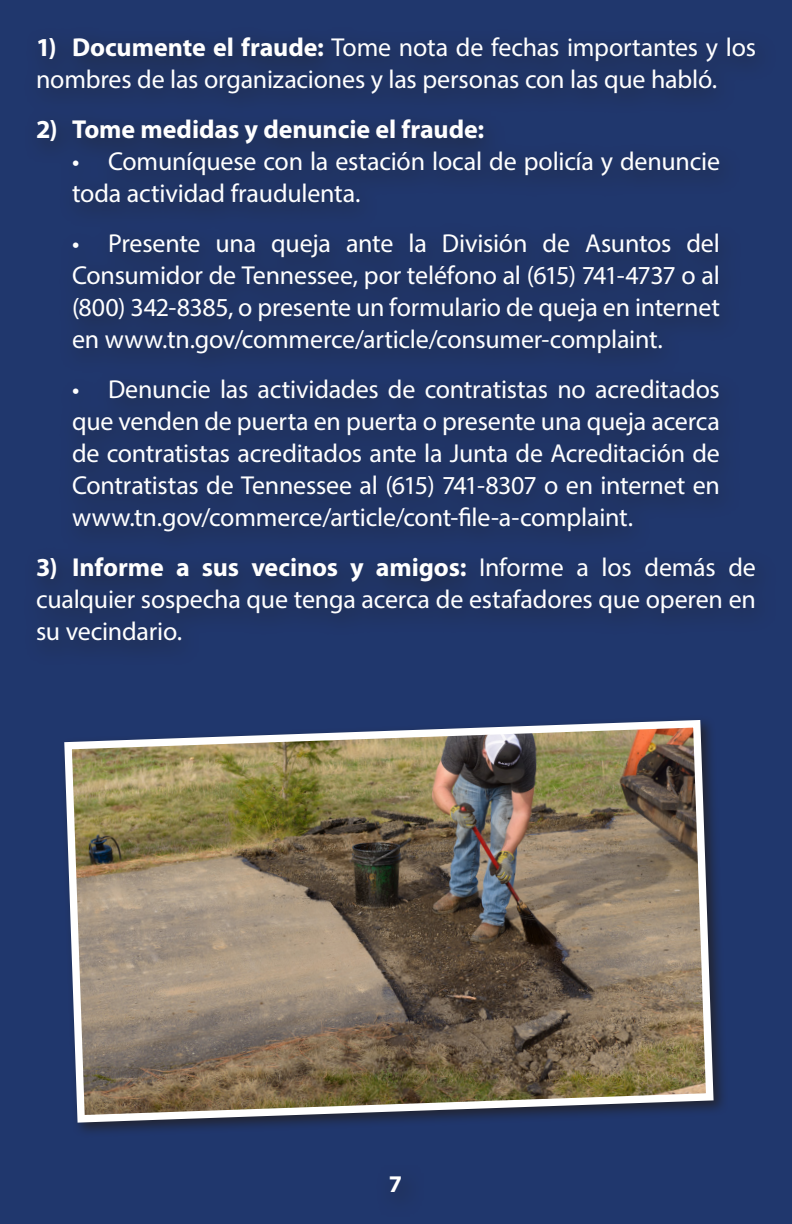
<style>
.page{position:relative;width:792px;height:1224px;background:#20376d}
.page>*{position:absolute;margin:0;border:0;box-sizing:border-box;transform-origin:0 0}
.Tips{font:26px/32px "Myriad Pro";letter-spacing:-.01em;color:#fff;text-align:justify}
.Tips-2{font:700 26px "Myriad Pro";letter-spacing:-.005em;color:#fff}
.t1{font:700 24px "Myriad Pro";color:#fff}
.s1{font-weight:700}
</style>
<div class="page">
<div style="left:23px;top:25px;width:756px;height:642px;background:#203465"></div>
<div style="left:59px;top:715px;width:669px;height:423px;background:#231f20;opacity:.75"></div>
<img style="left:60px;top:716px;width:657px;height:410px">
<p class="Tips" style="left:36px;top:30px;width:722px"><span class="s1">1) Documente el fraude:</span> Tome nota de fechas importantes y los nombres de las organizaciones y las personas con las que habló.</p>
<p class="Tips-2" style="left:36px;top:112px;width:450px">2) Tome medidas y denuncie el fraude:</p>
<p class="Tips" style="left:72px;top:144px;width:650px">• Comuníquese con la estación local de policía y denuncie toda actividad fraudulenta.</p>
<p class="Tips" style="left:72px;top:226px;width:650px">• Presente una queja ante la División de Asuntos del Consumidor de Tennessee, por teléfono al (615) 741-4737 o al (800) 342-8385, o presente un formulario de queja en internet en www.tn.gov/commerce/article/consumer-complaint.</p>
<p class="Tips" style="left:72px;top:372px;width:650px">• Denuncie las actividades de contratistas no acreditados que venden de puerta en puerta o presente una queja acerca de contratistas acreditados ante la Junta de Acreditación de Contratistas de Tennessee al (615) 741-8307 o en internet en www.tn.gov/commerce/article/cont-file-a-complaint.</p>
<p class="Tips" style="left:36px;top:550px;width:722px"><span class="s1">3) Informe a sus vecinos y amigos:</span> Informe a los demás de cualquier sospecha que tenga acerca de estafadores que operen en su vecindario.</p>
<p class="t1" style="left:389px;top:1168px;width:15px">7</p>
</div>
